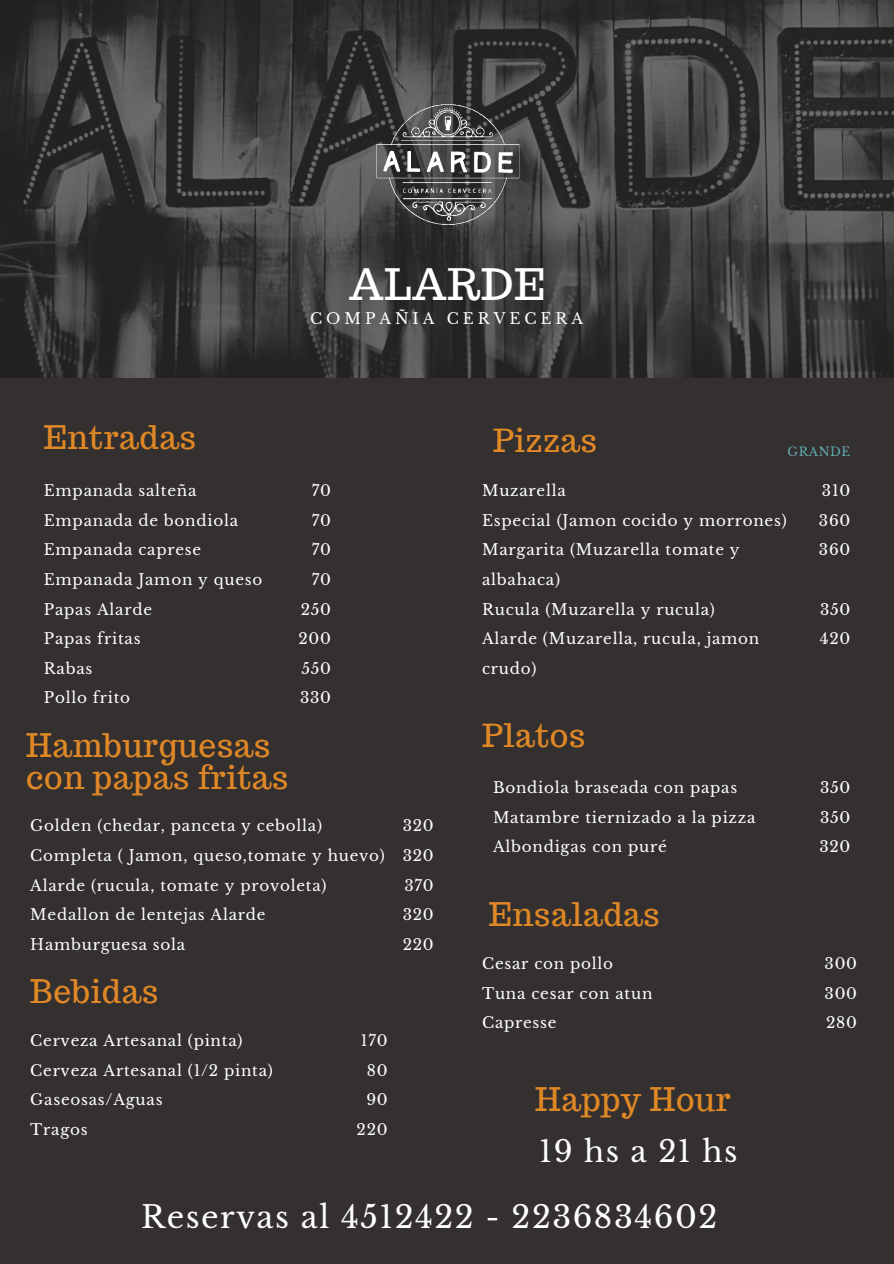
<style>
.page{position:relative;width:894px;height:1264px;background:#fff}
.page>*{position:absolute;margin:0;border:0;box-sizing:border-box;transform-origin:0 0}
.t1{font:42.45px "Trocchi";letter-spacing:.02em;color:#fff}
.t2{font:31.8px/31.8px "Trocchi";letter-spacing:.02em;color:#e08826}
.t3{font:30.6px "Libre Baskerville";letter-spacing:.05em;color:#fff}
.t4{font:29.4px "Libre Baskerville";letter-spacing:.05em;color:#fff}
.t5{font:15.15px/29.5px "Libre Baskerville";letter-spacing:.05em;color:#fff}
.t6{font:15.15px "Libre Baskerville";letter-spacing:.26em;color:#fff}
.t7{font:12.15px "Libre Baskerville";letter-spacing:.05em;color:#63a9b1}
</style>
<div class="page">
<div style="left:0;top:0;width:893px;height:1263px;background:#343030"></div>
<svg style="left:0;top:0;width:893px;height:377px"></svg>
<img style="left:371px;top:89px;width:151px;height:151px">
<h1 class="t1" style="left:349px;top:257px;width:197px">ALARDE</h1>
<p class="t6" style="left:310px;top:310px;width:274px">COMPAÑIA CERVECERA</p>
<h2 class="t2" style="left:44px;top:421px;width:154px">Entradas</h2>
<p class="t5" style="left:44px;top:476px;width:220px">Empanada salteña<br>Empanada de bondiola<br>Empanada caprese<br>Empanada Jamon y queso<br>Papas Alarde<br>Papas fritas<br>Rabas<br>Pollo frito</p>
<p class="t5" style="left:298px;top:476px;width:34px;text-align:right">70<br>70<br>70<br>70<br>250<br>200<br>550<br>330</p>
<h2 class="t2" style="left:26px;top:729px;width:263px">Hamburguesas con papas fritas</h2>
<p class="t5" style="left:30px;top:811px;width:356px">Golden (chedar, panceta y cebolla)<br>Completa ( Jamon, queso,tomate y huevo)<br>Alarde (rucula, tomate y provoleta)<br>Medallon de lentejas Alarde<br>Hamburguesa sola</p>
<p class="t5" style="left:402px;top:811px;width:32px;text-align:justify">320<br>320<br>370<br>320<br>220</p>
<h2 class="t2" style="left:30px;top:975px;width:129px">Bebidas</h2>
<p class="t5" style="left:30px;top:1026px;width:244px">Cerveza Artesanal (pinta)<br>Cerveza Artesanal (1/2 pinta)<br>Gaseosas/Aguas<br>Tragos</p>
<p class="t5" style="left:356px;top:1026px;width:32px;text-align:right">170<br>80<br>90<br>220</p>
<h2 class="t2" style="left:493px;top:424px;width:106px">Pizzas</h2>
<p class="t5" style="left:482px;top:476px;width:306px">Muzarella<br>Especial (Jamon cocido y morrones)<br>Margarita (Muzarella tomate y albahaca)<br>Rucula (Muzarella y rucula)<br>Alarde (Muzarella, rucula, jamon crudo)</p>
<p class="t7" style="left:787px;top:444px;width:64px">GRANDE</p>
<p class="t5" style="left:818px;top:476px;width:33px;text-align:justify">310<br>360<br>360</p>
<p class="t5" style="left:819px;top:594px;width:32px">350<br>420</p>
<h2 class="t2" style="left:482px;top:719px;width:105px">Platos</h2>
<p class="t5" style="left:493px;top:773px;width:264px">Bondiola braseada con papas<br>Matambre tiernizado a la pizza<br>Albondigas con puré</p>
<p class="t5" style="left:819px;top:773px;width:32px;text-align:justify">350<br>350<br>320</p>
<h2 class="t2" style="left:488px;top:898px;width:172px">Ensaladas</h2>
<p class="t5" style="left:482px;top:948px;width:172px">Cesar con pollo<br>Tuna cesar con atun<br>Capresse</p>
<p class="t5" style="left:824px;top:948px;width:34px;text-align:justify">300<br>300<br>280</p>
<h2 class="t2" style="left:535px;top:1082px;width:197px">Happy Hour</h2>
<h3 class="t4" style="left:539px;top:1133px;width:200px">19 hs a 21 hs</h3>
<h3 class="t3" style="left:141px;top:1198px;width:577px">Reservas al 4512422 - 2236834602</h3>
</div>
